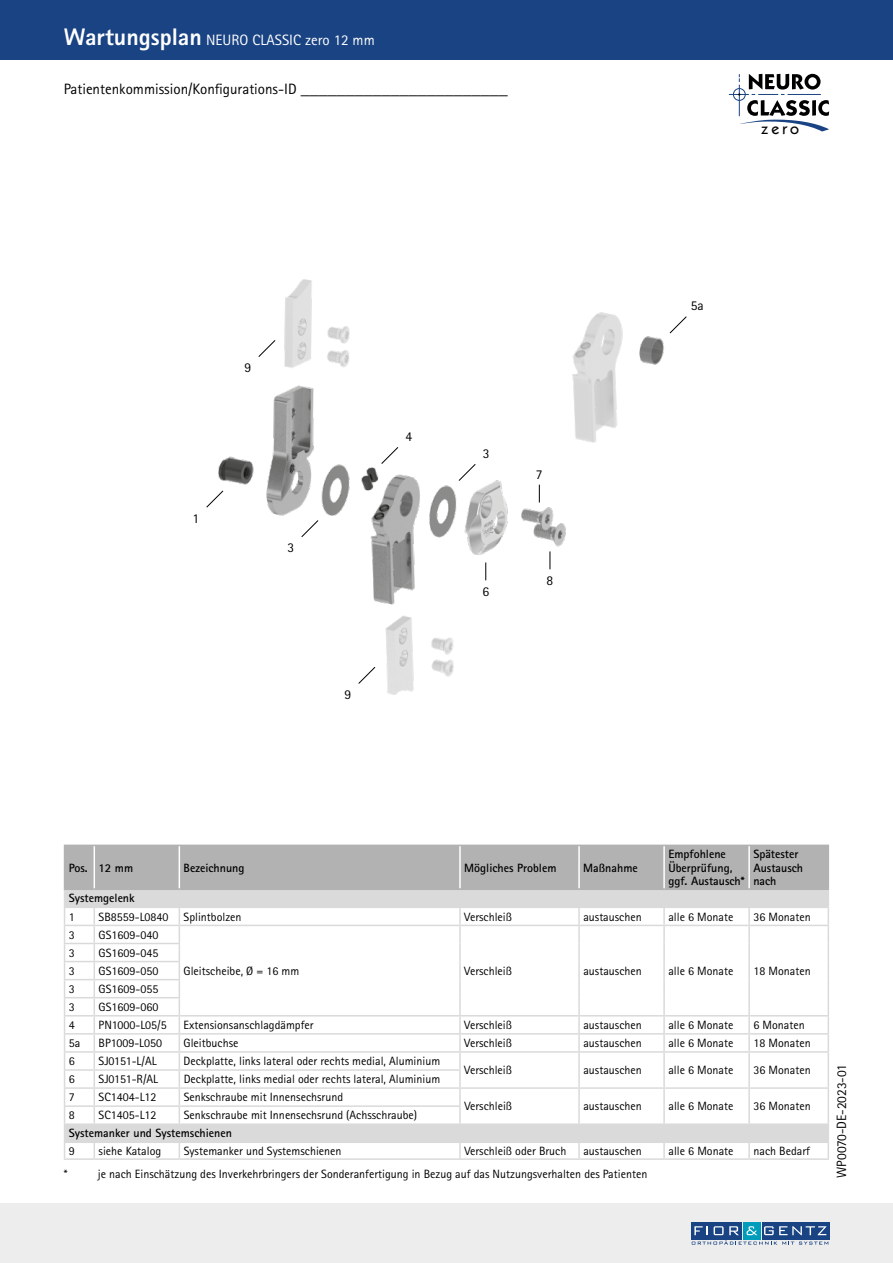
<style>
.page{position:relative;width:893px;height:1263px;background:#fff}
.page>*{position:absolute;margin:0;border:0;box-sizing:border-box;transform-origin:0 0}
.t1{font:15px "Rotis Sans Serif Pro";color:#000}
.t2{font:15px "Rotis Sans Serif Pro";color:#fff}
.t3{font:500 14.55px "ITC Kabel Std";color:#000}
.t4{font:13.5px "Rotis Sans Serif Pro";color:#000}
.t5{font:12px "Rotis Sans Serif Pro";color:#000}
.t6{font:700 12px/13.5px "Rotis Sans Serif Pro";color:#000}
.s1{font-weight:800;font-size:24px}
.s2{font-family:"Minion Pro";font-size:18px}
</style>
<div class="page">
<div style="left:0;top:0;width:893px;height:60px;background:#194383"></div>
<div style="left:0;top:1203px;width:893px;height:60px;background:#ededed"></div>
<div style="left:743px;top:1222px;width:17px;height:17px;background:#009cbc"></div>
<div style="left:762px;top:1222px;width:67px;height:17px;background:#194383"></div>
<div style="left:691px;top:1222px;width:51px;height:17px;background:#194383"></div>
<svg style="left:692px;top:1226px;width:136px;height:18px"></svg>
<hr style="left:64px;top:1158px;width:30px;height:2px;background:#dadada">
<hr style="left:94px;top:1158px;width:85px;height:2px;background:#dadada">
<hr style="left:179px;top:1158px;width:281px;height:2px;background:#dadada">
<hr style="left:460px;top:1158px;width:119px;height:2px;background:#dadada">
<hr style="left:579px;top:1158px;width:85px;height:2px;background:#dadada">
<hr style="left:664px;top:1158px;width:85px;height:2px;background:#dadada">
<hr style="left:749px;top:1158px;width:80px;height:2px;background:#dadada">
<hr style="left:64px;top:844px;width:30px;height:2px;background:#b3b2b2">
<hr style="left:94px;top:844px;width:85px;height:2px;background:#b3b2b2">
<hr style="left:179px;top:844px;width:281px;height:2px;background:#b3b2b2">
<hr style="left:460px;top:844px;width:119px;height:2px;background:#b3b2b2">
<hr style="left:579px;top:844px;width:85px;height:2px;background:#b3b2b2">
<hr style="left:664px;top:844px;width:85px;height:2px;background:#b3b2b2">
<hr style="left:749px;top:844px;width:80px;height:2px;background:#b3b2b2">
<svg style="left:64px;top:846px;width:765px;height:312px"></svg>
<hr style="left:749px;top:1123px;width:80px;height:2px;background:#dadada">
<svg style="left:729px;top:74px;width:100px;height:57px"></svg>
<img style="left:218px;top:385px;width:348px;height:220px">
<svg style="left:284px;top:280px;width:66px;height:88px"></svg>
<svg style="left:385px;top:615px;width:69px;height:79px"></svg>
<img style="left:563px;top:336px;width:101px;height:115px">
<svg style="left:572px;top:312px;width:53px;height:132px;fill:#dfdfdf"></svg>
<svg style="left:485px;top:562px;width:1px;height:18px"></svg>
<svg style="left:539px;top:485px;width:1px;height:17px"></svg>
<svg style="left:550px;top:551px;width:1px;height:18px"></svg>
<svg style="left:358px;top:667px;width:18px;height:17px"></svg>
<svg style="left:669px;top:316px;width:18px;height:18px"></svg>
<svg style="left:258px;top:340px;width:18px;height:17px"></svg>
<svg style="left:206px;top:490px;width:18px;height:18px"></svg>
<svg style="left:301px;top:519px;width:18px;height:19px"></svg>
<svg style="left:458px;top:463px;width:18px;height:19px"></svg>
<svg style="left:381px;top:446px;width:18px;height:19px"></svg>
<p class="t2" style="left:64px;top:31px;width:312px"><span class="s1">Wartungsplan</span> NEURO CLASSIC zero 12 mm</p>
<p class="t1" style="left:64px;top:80px;width:445px">Patientenkommission/Konfigurations-ID <span class="s2">_______________________</span></p>
<p class="t3" style="left:761px;top:120px;width:39px">zero</p>
<p class="t4" style="left:244px;top:360px;width:8px">9</p>
<p class="t4" style="left:192px;top:510px;width:8px">1</p>
<p class="t4" style="left:287px;top:540px;width:8px">3</p>
<p class="t4" style="left:344px;top:686px;width:8px">9</p>
<p class="t4" style="left:405px;top:429px;width:8px">4</p>
<p class="t4" style="left:483px;top:445px;width:8px">3</p>
<p class="t4" style="left:482px;top:583px;width:8px">6</p>
<p class="t4" style="left:536px;top:466px;width:8px">7</p>
<p class="t4" style="left:547px;top:572px;width:8px">8</p>
<p class="t4" style="left:691px;top:298px;width:15px">5a</p>
<p class="t6" style="left:69px;top:860px;width:66px">Pos. 12 mm</p>
<p class="t6" style="left:184px;top:860px;width:62px">Bezeichnung</p>
<p class="t6" style="left:464px;top:860px;width:94px">Mögliches Problem</p>
<p class="t6" style="left:583px;top:860px;width:56px">Maßnahme</p>
<p class="t6" style="left:668px;top:847px;width:78px">Empfohlene<br>Überprüfung, ggf. Austausch*</p>
<p class="t6" style="left:753px;top:847px;width:51px">Spätester<br>Austausch nach</p>
<p class="t6" style="left:69px;top:891px;width:67px">Systemgelenk</p>
<p class="t5" style="left:69px;top:909px;width:7px">1</p>
<p class="t5" style="left:99px;top:909px;width:71px">SB8559-L0840</p>
<p class="t5" style="left:184px;top:909px;width:59px">Splintbolzen</p>
<p class="t5" style="left:464px;top:909px;width:49px">Verschleiß</p>
<p class="t5" style="left:583px;top:909px;width:60px">austauschen</p>
<p class="t5" style="left:668px;top:909px;width:67px">alle 6 Monate</p>
<p class="t5" style="left:753px;top:909px;width:59px">36 Monaten</p>
<p class="t5" style="left:69px;top:927px;width:7px">3</p>
<p class="t5" style="left:99px;top:927px;width:61px">GS1609-040</p>
<p class="t5" style="left:184px;top:963px;width:117px">Gleitscheibe, Ø = 16 mm</p>
<p class="t5" style="left:464px;top:963px;width:49px">Verschleiß</p>
<p class="t5" style="left:583px;top:963px;width:60px">austauschen</p>
<p class="t5" style="left:668px;top:963px;width:67px">alle 6 Monate</p>
<p class="t5" style="left:753px;top:963px;width:59px">18 Monaten</p>
<p class="t5" style="left:69px;top:945px;width:7px">3</p>
<p class="t5" style="left:99px;top:945px;width:61px">GS1609-045</p>
<p class="t5" style="left:69px;top:963px;width:7px">3</p>
<p class="t5" style="left:99px;top:963px;width:61px">GS1609-050</p>
<p class="t5" style="left:69px;top:982px;width:7px">3</p>
<p class="t5" style="left:99px;top:982px;width:61px">GS1609-055</p>
<p class="t5" style="left:69px;top:1000px;width:7px">3</p>
<p class="t5" style="left:99px;top:1000px;width:61px">GS1609-060</p>
<p class="t5" style="left:69px;top:1018px;width:7px">4</p>
<p class="t5" style="left:99px;top:1018px;width:70px">PN1000-L05/5</p>
<p class="t5" style="left:184px;top:1018px;width:131px">Extensionsanschlagdämpfer</p>
<p class="t5" style="left:464px;top:1018px;width:49px">Verschleiß</p>
<p class="t5" style="left:583px;top:1018px;width:60px">austauschen</p>
<p class="t5" style="left:668px;top:1018px;width:67px">alle 6 Monate</p>
<p class="t5" style="left:753px;top:1018px;width:53px">6 Monaten</p>
<p class="t5" style="left:69px;top:1036px;width:13px">5a</p>
<p class="t5" style="left:99px;top:1036px;width:65px">BP1009-L050</p>
<p class="t5" style="left:184px;top:1036px;width:56px">Gleitbuchse</p>
<p class="t5" style="left:464px;top:1036px;width:49px">Verschleiß</p>
<p class="t5" style="left:583px;top:1036px;width:60px">austauschen</p>
<p class="t5" style="left:668px;top:1036px;width:67px">alle 6 Monate</p>
<p class="t5" style="left:753px;top:1036px;width:59px">18 Monaten</p>
<p class="t5" style="left:69px;top:1054px;width:7px">6</p>
<p class="t5" style="left:99px;top:1054px;width:59px">SJ0151-L/AL</p>
<p class="t5" style="left:184px;top:1054px;width:258px">Deckplatte, links lateral oder rechts medial, Aluminium</p>
<p class="t5" style="left:464px;top:1063px;width:49px">Verschleiß</p>
<p class="t5" style="left:583px;top:1063px;width:60px">austauschen</p>
<p class="t5" style="left:668px;top:1063px;width:67px">alle 6 Monate</p>
<p class="t5" style="left:753px;top:1063px;width:59px">36 Monaten</p>
<p class="t5" style="left:69px;top:1072px;width:7px">6</p>
<p class="t5" style="left:99px;top:1072px;width:61px">SJ0151-R/AL</p>
<p class="t5" style="left:184px;top:1072px;width:258px">Deckplatte, links medial oder rechts lateral, Aluminium</p>
<p class="t5" style="left:69px;top:1090px;width:7px">7</p>
<p class="t5" style="left:99px;top:1090px;width:59px">SC1404-L12</p>
<p class="t5" style="left:184px;top:1090px;width:161px">Senkschraube mit Innensechsrund</p>
<p class="t5" style="left:464px;top:1099px;width:49px">Verschleiß</p>
<p class="t5" style="left:583px;top:1099px;width:60px">austauschen</p>
<p class="t5" style="left:668px;top:1099px;width:67px">alle 6 Monate</p>
<p class="t5" style="left:753px;top:1099px;width:59px">36 Monaten</p>
<p class="t5" style="left:69px;top:1108px;width:7px">8</p>
<p class="t5" style="left:99px;top:1108px;width:59px">SC1405-L12</p>
<p class="t5" style="left:184px;top:1108px;width:235px">Senkschraube mit Innensechsrund (Achsschraube)</p>
<p class="t6" style="left:69px;top:1126px;width:165px">Systemanker und Systemschienen</p>
<p class="t5" style="left:69px;top:1144px;width:7px">9</p>
<p class="t5" style="left:99px;top:1144px;width:64px">siehe Katalog</p>
<p class="t5" style="left:184px;top:1144px;width:159px">Systemanker und Systemschienen</p>
<p class="t5" style="left:464px;top:1144px;width:103px">Verschleiß oder Bruch</p>
<p class="t5" style="left:583px;top:1144px;width:60px">austauschen</p>
<p class="t5" style="left:668px;top:1144px;width:67px">alle 6 Monate</p>
<p class="t5" style="left:753px;top:1144px;width:58px">nach Bedarf</p>
<p class="t5" style="left:64px;top:1167px;width:5px">*</p>
<p class="t5" style="left:98px;top:1167px;width:551px">je nach Einschätzung des Inverkehrbringers der Sonderanfertigung in Bezug auf das Nutzungsverhalten des Patienten</p>
<p class="t4" style="left:834px;top:1178px;width:115px;rotate:-90deg">WP0070-DE-2023-01</p>
</div>
